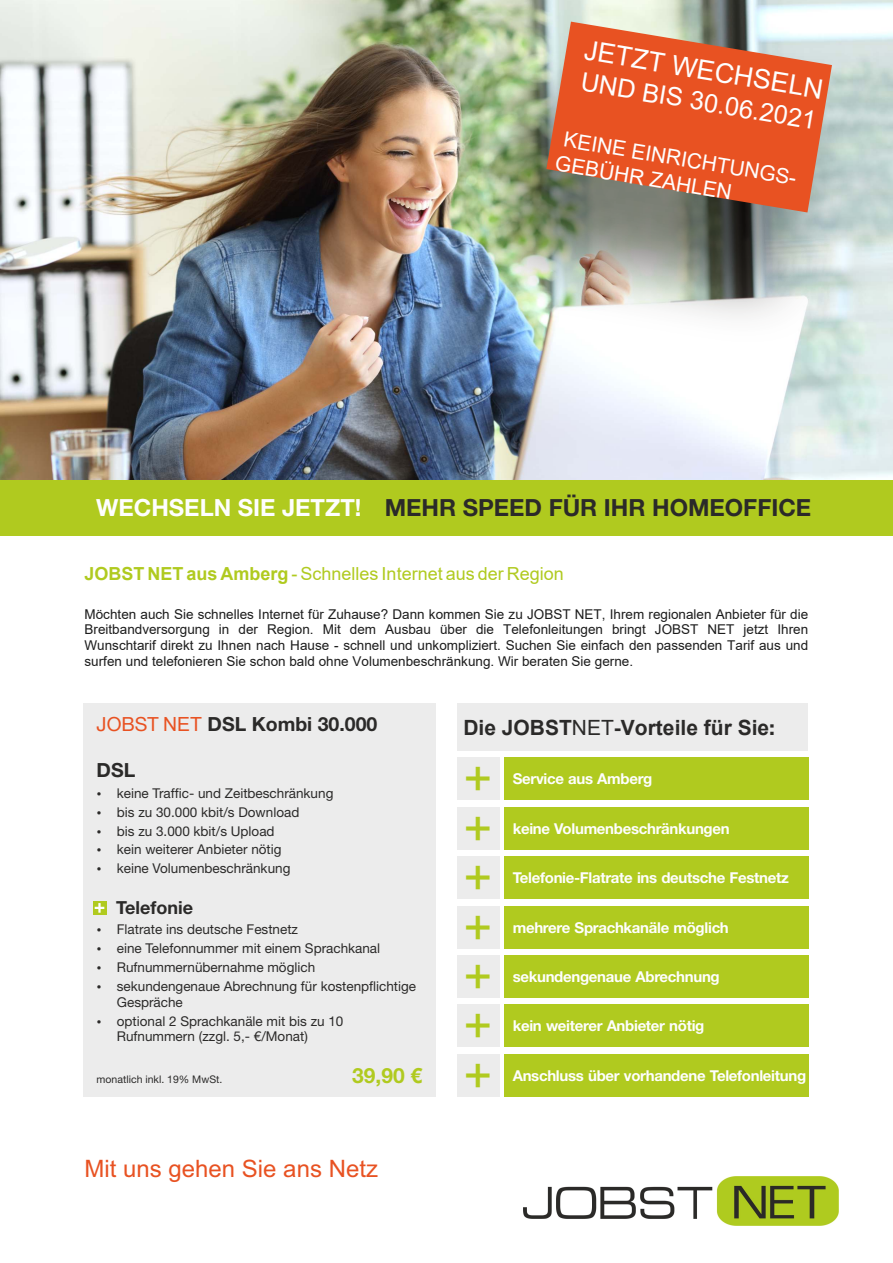
<style>
.page{position:relative;width:893px;height:1263px;background:#fff}
.page>*{position:absolute;margin:0;border:0;box-sizing:border-box;transform-origin:0 0}
.t1{font:49.5px "Arial";color:#b0ca1f}
.t2{font:27px "Arial";color:#fefefe}
.t3{font:25.5px "Arial";color:#fefefe}
.t4{font:24px "Arial";color:#e85222}
.t5{font:700 23.7px "Helvetica Neue LT Pro";color:#2b2a29}
.t6{font:21px/24.9px "Arial";color:#fefefe}
.t7{font:700 21px "Arial";color:#2b2a29}
.t8{font:700 21px "Helvetica Neue LT Pro";color:#b0ca1f}
.t9{font:700 19.5px "Helvetica Neue LT Pro";color:#2b2a29}
.t10{font:18px "Arial";color:#b0ca1f}
.t11{font:700 18px "Helvetica Neue LT Pro";color:#2b2a29}
.t12{font:700 15px "Helvetica Neue LT Pro";letter-spacing:-.02em;color:#fefefe}
.t13{font:13.5px/15.8px "Arial";color:#1c1c1c;text-align:justify}
.t14{font:13.5px/15.8px "Helvetica Neue LT Pro";color:#2b2a29}
.t15{font:10.5px "Helvetica Neue LT Pro";color:#2b2a29}
.s1{color:#fefefe}
.s2{font-weight:700}
.s3{font-weight:400;color:#e85222}
.s4{font-family:"Arial";font-weight:400;color:#e85222}
.s5{font-weight:400}
.s6{font-family:"Helvetica Neue LT Pro"}
</style>
<div class="page">
<img style="left:0;top:0;width:893px;height:480px">
<div style="left:0;top:480px;width:893px;height:55px;background:#b0ca1f"></div>
<div style="left:457px;top:703px;width:351px;height:48px;background:#ececec"></div>
<div style="left:504px;top:757px;width:304px;height:43px;background:#b0ca1f"></div>
<div style="left:457px;top:757px;width:42px;height:43px;background:#ececec"></div>
<div style="left:84px;top:703px;width:352px;height:394px;background:#ececec"></div>
<svg style="left:93px;top:901px;width:13px;height:13px"></svg>
<svg style="left:95px;top:903px;width:9px;height:10px"></svg>
<div style="left:504px;top:807px;width:304px;height:42px;background:#b0ca1f"></div>
<div style="left:457px;top:807px;width:42px;height:42px;background:#ececec"></div>
<div style="left:504px;top:856px;width:304px;height:43px;background:#b0ca1f"></div>
<div style="left:457px;top:856px;width:42px;height:43px;background:#ececec"></div>
<div style="left:504px;top:906px;width:304px;height:42px;background:#b0ca1f"></div>
<div style="left:457px;top:906px;width:42px;height:42px;background:#ececec"></div>
<div style="left:504px;top:955px;width:304px;height:43px;background:#b0ca1f"></div>
<div style="left:457px;top:955px;width:42px;height:43px;background:#ececec"></div>
<div style="left:504px;top:1005px;width:304px;height:42px;background:#b0ca1f"></div>
<div style="left:457px;top:1005px;width:42px;height:42px;background:#ececec"></div>
<div style="left:504px;top:1054px;width:304px;height:43px;background:#b0ca1f"></div>
<div style="left:457px;top:1054px;width:42px;height:43px;background:#ececec"></div>
<img style="left:410px;top:0;width:483px;height:388px">
<svg style="left:546px;top:22px;width:286px;height:190px;background:#d16742"></svg>
<img style="left:523px;top:1176px;width:316px;height:49px">
<h2 class="t2" style="left:587px;top:32px;width:243px;rotate:9deg">JETZT WECHSELN</h2>
<h3 class="t3" style="left:584px;top:65px;width:240px;rotate:9deg">UND BIS 30.06.2021</h3>
<h3 class="t6" style="left:561px;top:127px;width:250px;rotate:9deg">KEINE EINRICHTUNGS-<br>GEBÜHR ZAHLEN</h3>
<h3 class="t5" style="left:96px;top:499px;width:716px"><span class="s1">WECHSELN SIE JETZT!</span> MEHR SPEED FÜR IHR HOMEOFFICE</h3>
<h3 class="t10" style="left:85px;top:562px;width:481px"><span class="s2">JOBST NET aus Amberg</span> - Schnelles Internet aus der Region</h3>
<p class="t13" style="left:85px;top:606px;width:725px">Möchten auch Sie schnelles Internet für Zuhause? Dann kommen Sie zu JOBST NET, Ihrem regionalen Anbieter für die Breitbandversorgung in der Region. Mit dem Ausbau über die Telefonleitungen bringt JOBST NET jetzt Ihren Wunschtarif direkt zu Ihnen nach Hause - schnell und unkompliziert. Suchen Sie einfach den passenden Tarif aus und surfen und telefonieren Sie schon bald ohne Volumenbeschränkung. Wir beraten Sie gerne.</p>
<h3 class="t9" style="left:97px;top:717px;width:282px"><span class="s3">JOBST</span> <span class="s4">NET</span> DSL Kombi 30.000</h3>
<h3 class="t9" style="left:97px;top:763px;width:40px">DSL</h3>
<p class="t14" style="left:117px;top:787px;width:218px">keine Traffic- und Zeitbeschränkung</p>
<p class="t14" style="left:117px;top:825px;width:159px">bis zu 3.000 kbit/s Upload</p>
<p class="t14" style="left:117px;top:806px;width:184px">bis zu 30.000 kbit/s Download</p>
<p class="t14" style="left:117px;top:844px;width:166px">kein weiterer Anbieter nötig</p>
<p class="t14" style="left:117px;top:862px;width:175px">keine Volumenbeschränkung</p>
<h3 class="t11" style="left:116px;top:901px;width:78px">Telefonie</h3>
<p class="t14" style="left:117px;top:923px;width:183px">Flatrate ins deutsche Festnetz</p>
<p class="t14" style="left:117px;top:942px;width:265px">eine Telefonnummer mit einem Sprachkanal</p>
<p class="t14" style="left:117px;top:961px;width:200px">Rufnummernübernahme möglich</p>
<p class="t14" style="left:117px;top:980px;width:301px">sekundengenaue Abrechnung für kostenpflichtige<br>Gespräche</p>
<p class="t14" style="left:117px;top:1015px;width:228px">optional 2 Sprachkanäle mit bis zu 10<br>Rufnummern (zzgl. 5,- €/Monat)</p>
<p class="t15" style="left:97px;top:1076px;width:127px">monatlich inkl. 19% MwSt.</p>
<h3 class="t8" style="left:352px;top:1068px;width:72px">39,90 €</h3>
<h3 class="t4" style="left:85px;top:1159px;width:295px">Mit uns gehen Sie ans Netz</h3>
<h3 class="t7" style="left:463px;top:713px;width:313px">Die JOBST<span class="s5">NET</span>-Vorteile für Sie<span class="s6">:</span></h3>
<h1 class="t1" style="left:464px;top:760px;width:30px">+</h1>
<p class="t12" style="left:513px;top:773px;width:141px">Service aus Amberg</p>
<h1 class="t1" style="left:464px;top:810px;width:30px">+</h1>
<p class="t12" style="left:513px;top:823px;width:218px">keine Volumenbeschränkungen</p>
<h1 class="t1" style="left:464px;top:859px;width:30px">+</h1>
<p class="t12" style="left:513px;top:872px;width:278px">Telefonie-Flatrate ins deutsche Festnetz</p>
<h1 class="t1" style="left:464px;top:908px;width:30px">+</h1>
<p class="t12" style="left:513px;top:922px;width:218px">mehrere Sprachkanäle möglich</p>
<h1 class="t1" style="left:464px;top:958px;width:30px">+</h1>
<p class="t12" style="left:513px;top:971px;width:209px">sekundengenaue Abrechnung</p>
<h1 class="t1" style="left:464px;top:1007px;width:30px">+</h1>
<p class="t12" style="left:513px;top:1021px;width:193px">kein weiterer Anbieter nötig</p>
<h1 class="t1" style="left:464px;top:1057px;width:30px">+</h1>
<p class="t12" style="left:513px;top:1070px;width:295px">Anschluss über vorhandene Telefonleitung</p>
</div>
